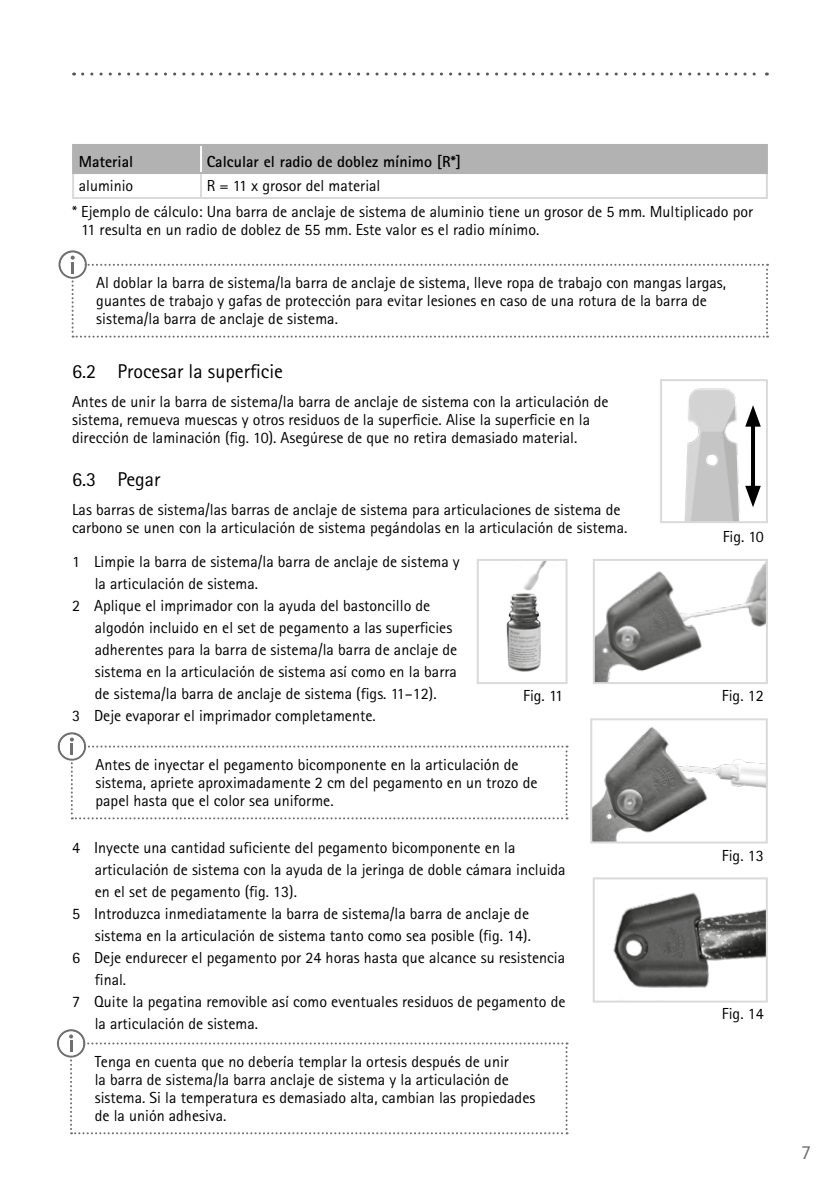
<style>
.page{position:relative;width:840px;height:1191px;background:#fff}
.page>*{position:absolute;margin:0;border:0;box-sizing:border-box;transform-origin:0 0}
.t1{font:20px "Rotis Sans Serif Pro";color:#000}
.t2{font:20px "Rotis Sans Serif Pro";color:#706f6f}
.t3{font:16px/18px "Rotis Sans Serif Pro";color:#000}
.t4{font:700 16px "Rotis Sans Serif Pro";color:#000}
</style>
<div class="page">
<div style="left:74px;top:146px;width:691px;height:26px;background:#b3b2b2"></div>
<hr style="left:72px;top:174px;width:2px;height:23px;background:#dadada">
<hr style="left:200px;top:174px;width:2px;height:23px;background:#dadada">
<hr style="left:765px;top:174px;width:2px;height:23px;background:#dadada">
<hr style="left:72px;top:197px;width:129px;height:2px;background:#dadada">
<hr style="left:201px;top:197px;width:566px;height:2px;background:#dadada">
<hr style="left:200px;top:146px;width:2px;height:26px;background:#fff">
<hr style="left:72px;top:144px;width:129px;height:2px;background:#b3b2b2">
<hr style="left:72px;top:146px;width:2px;height:26px;background:#b3b2b2">
<hr style="left:201px;top:144px;width:566px;height:2px;background:#b3b2b2">
<hr style="left:765px;top:146px;width:2px;height:26px;background:#b3b2b2">
<hr style="left:72px;top:172px;width:129px;height:2px;background:#b3b2b2">
<hr style="left:201px;top:172px;width:566px;height:2px;background:#b3b2b2">
<svg style="left:82px;top:73px;width:685px;height:3px"></svg>
<svg style="left:57px;top:1029px;width:510px;height:105px"></svg>
<svg style="left:58px;top:250px;width:709px;height:87px"></svg>
<svg style="left:58px;top:732px;width:509px;height:87px"></svg>
<img style="left:684px;top:388px;width:77px;height:132px">
<div style="left:659px;top:379px;width:108px;height:144px;border:2px solid #dadada"></div>
<svg style="left:750px;top:426px;width:4px;height:60px"></svg>
<svg style="left:744px;top:486px;width:16px;height:21px"></svg>
<svg style="left:744px;top:405px;width:16px;height:21px"></svg>
<img style="left:506px;top:562px;width:40px;height:110px">
<div style="left:476px;top:559px;width:91px;height:125px;border:2px solid #dadada"></div>
<img style="left:595px;top:564px;width:169px;height:117px">
<div style="left:592px;top:559px;width:175px;height:125px;border:2px solid #dadada"></div>
<img style="left:593px;top:726px;width:171px;height:114px">
<div style="left:590px;top:718px;width:177px;height:125px;border:2px solid #dadada"></div>
<img style="left:613px;top:892px;width:151px;height:96px">
<div style="left:592px;top:877px;width:175px;height:125px;border:2px solid #dadada"></div>
<p class="t4" style="left:79px;top:152px;width:56px">Material</p>
<p class="t4" style="left:206px;top:152px;width:256px">Calcular el radio de doblez mínimo [R*]</p>
<p class="t3" style="left:79px;top:177px;width:56px">aluminio</p>
<p class="t3" style="left:72px;top:173px;width:682px;line-height:26px;text-indent:134px">R = 11 x grosor del material<br>* Ejemplo de cálculo: Una barra de anclaje de sistema de aluminio tiene un grosor de 5 mm. Multiplicado por</p>
<p class="t3" style="left:81px;top:221px;width:459px">11 resulta en un radio de doblez de 55 mm. Este valor es el radio mínimo.</p>
<p class="t3" style="left:96px;top:274px;width:631px">Al doblar la barra de sistema/la barra de anclaje de sistema, lleve ropa de trabajo con mangas largas, guantes de trabajo y gafas de protección para evitar lesiones en caso de una rotura de la barra de sistema/la barra de anclaje de sistema.</p>
<p class="t1" style="left:72px;top:359px;width:212px">6.2 Procesar la superficie</p>
<p class="t3" style="left:72px;top:393px;width:537px">Antes de unir la barra de sistema/la barra de anclaje de sistema con la articulación de sistema, remueva muescas y otros residuos de la superficie. Alise la superficie en la dirección de laminación (fig. 10). Asegúrese de que no retira demasiado material.</p>
<p class="t1" style="left:72px;top:467px;width:90px">6.3 Pegar</p>
<p class="t3" style="left:72px;top:501px;width:556px">Las barras de sistema/las barras de anclaje de sistema para articulaciones de sistema de carbono se unen con la articulación de sistema pegándolas en la articulación de sistema.</p>
<p class="t3" style="left:72px;top:552px;width:389px">1 Limpie la barra de sistema/la barra de anclaje de sistema y</p>
<p class="t3" style="left:95px;top:574px;width:165px">la articulación de sistema.</p>
<p class="t3" style="left:72px;top:596px;width:359px">2 Aplique el imprimador con la ayuda del bastoncillo de</p>
<p class="t3" style="left:95px;top:618px;width:359px">algodón incluido en el set de pegamento a las superficies</p>
<p class="t3" style="left:95px;top:640px;width:364px">adherentes para la barra de sistema/la barra de anclaje de</p>
<p class="t3" style="left:95px;top:662px;width:363px">sistema en la articulación de sistema así como en la barra</p>
<p class="t3" style="left:95px;top:684px;width:343px">de sistema/la barra de anclaje de sistema (figs. 11–12).</p>
<p class="t3" style="left:72px;top:706px;width:305px">3 Deje evaporar el imprimador completamente.</p>
<p class="t3" style="left:722px;top:527px;width:43px">Fig. 10</p>
<p class="t3" style="left:523px;top:686px;width:41px">Fig. 11</p>
<p class="t3" style="left:721px;top:687px;width:43px">Fig. 12</p>
<p class="t3" style="left:95px;top:755px;width:443px">Antes de inyectar el pegamento bicomponente en la articulación de sistema, apriete aproximadamente 2 cm del pegamento en un trozo de papel hasta que el color sea uniforme.</p>
<p class="t3" style="left:72px;top:838px;width:444px">4 Inyecte una cantidad suficiente del pegamento bicomponente en la</p>
<p class="t3" style="left:95px;top:860px;width:472px">articulación de sistema con la ayuda de la jeringa de doble cámara incluida</p>
<p class="t3" style="left:95px;top:882px;width:203px">en el set de pegamento (fig. 13).</p>
<p class="t3" style="left:72px;top:904px;width:458px">5 Introduzca inmediatamente la barra de sistema/la barra de anclaje de</p>
<p class="t3" style="left:95px;top:926px;width:437px">sistema en la articulación de sistema tanto como sea posible (fig. 14).</p>
<p class="t3" style="left:72px;top:948px;width:494px">6 Deje endurecer el pegamento por 24 horas hasta que alcance su resistencia</p>
<p class="t3" style="left:95px;top:970px;width:33px">final.</p>
<p class="t3" style="left:72px;top:992px;width:494px">7 Quite la pegatina removible así como eventuales residuos de pegamento de</p>
<p class="t3" style="left:95px;top:1014px;width:165px">la articulación de sistema.</p>
<p class="t3" style="left:95px;top:1052px;width:442px">Tenga en cuenta que no debería templar la ortesis después de unir<br>la barra de sistema/la barra anclaje de sistema y la articulación de sistema. Si la temperatura es demasiado alta, cambian las propiedades de la unión adhesiva.</p>
<p class="t3" style="left:721px;top:846px;width:43px">Fig. 13</p>
<p class="t3" style="left:721px;top:1005px;width:43px">Fig. 14</p>
<p class="t2" style="left:800px;top:1140px;width:11px">7</p>
</div>
